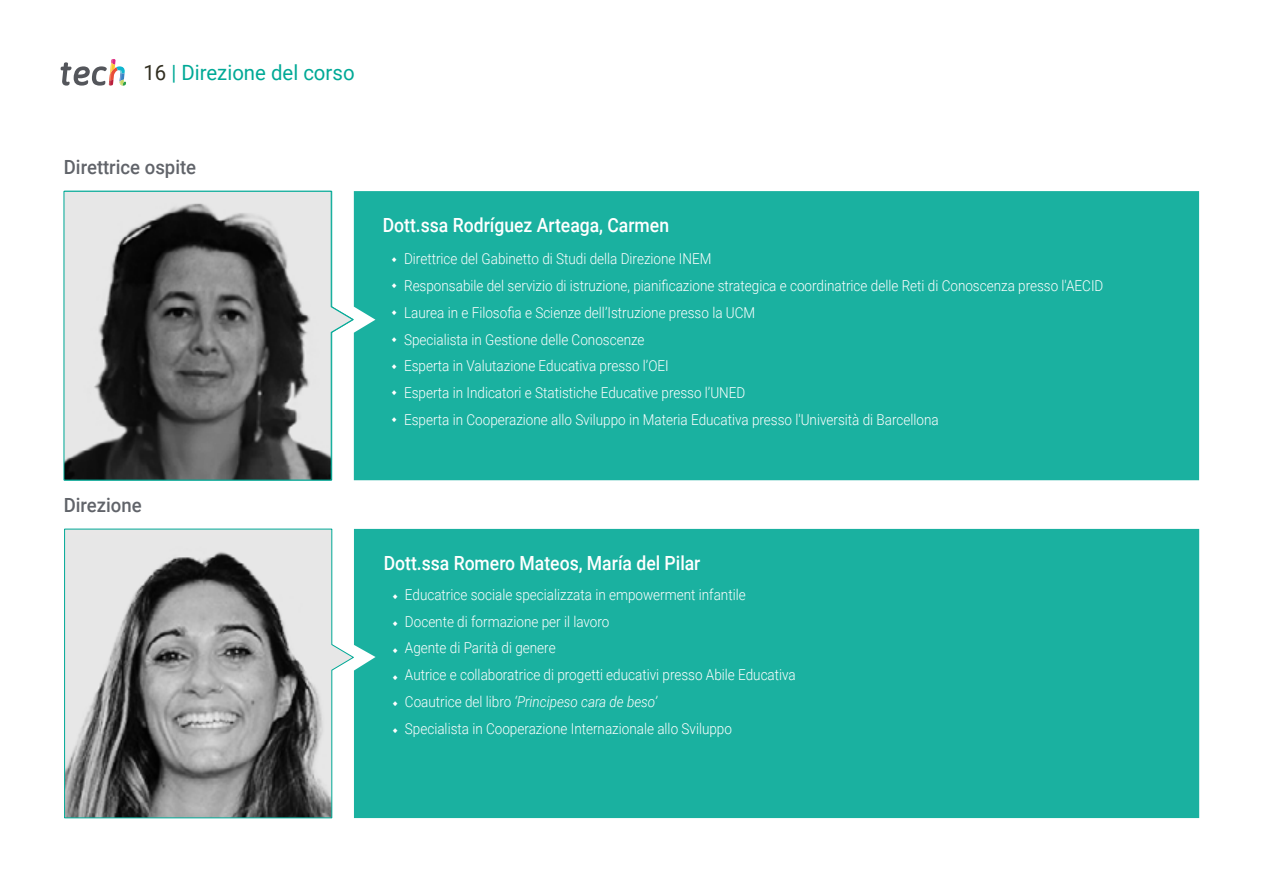
<style>
.page{position:relative;width:1263px;height:893px;background:#fff}
.page>*{position:absolute;margin:0;border:0;box-sizing:border-box;transform-origin:0 0}
.t1{font:21px "Roboto";color:#00a996}
.t2{font:500 19.5px "Roboto";color:#fff;scale:.9 1}
.t3{font:500 19.5px "Roboto";color:#61646a;scale:.95 1}
.t4{font:300 15px/26.7px "Roboto";color:#fff;scale:.9 1}
.s1{color:#312e20}
.s2{font-style:italic}
</style>
<div class="page">
<svg style="left:61px;top:59px;width:65px;height:27px"></svg>
<div style="left:354px;top:191px;width:845px;height:289px;background:#1ab1a0"></div>
<div style="left:354px;top:529px;width:845px;height:289px;background:#1ab1a0"></div>
<svg style="left:64px;top:191px;width:289px;height:289px;background:#838584"></svg>
<svg style="left:64px;top:529px;width:290px;height:289px;background:#999f9e"></svg>
<svg style="left:393px;top:594px;width:4px;height:5px"></svg>
<svg style="left:393px;top:621px;width:4px;height:5px"></svg>
<svg style="left:393px;top:648px;width:4px;height:5px"></svg>
<svg style="left:393px;top:675px;width:4px;height:5px"></svg>
<svg style="left:393px;top:701px;width:4px;height:5px"></svg>
<svg style="left:393px;top:728px;width:4px;height:5px"></svg>
<svg style="left:392px;top:257px;width:5px;height:5px"></svg>
<svg style="left:392px;top:283px;width:5px;height:5px"></svg>
<svg style="left:392px;top:310px;width:5px;height:5px"></svg>
<svg style="left:392px;top:337px;width:5px;height:5px"></svg>
<svg style="left:392px;top:364px;width:5px;height:5px"></svg>
<svg style="left:392px;top:390px;width:5px;height:5px"></svg>
<svg style="left:392px;top:417px;width:5px;height:5px"></svg>
<h1 class="t1" style="left:144px;top:57px;width:213px"><span class="s1">16</span> | Direzione del corso</h1>
<h2 class="t3" style="left:64px;top:153px;width:141px">Direttrice ospite</h2>
<h2 class="t3" style="left:64px;top:491px;width:84px">Direzione</h2>
<h2 class="t2" style="left:383px;top:212px;width:320px">Dott.ssa Rodríguez Arteaga, Carmen</h2>
<p class="t4" style="left:404px;top:245px;width:779px">Direttrice del Gabinetto di Studi della Direzione INEM<br>Responsabile del servizio di istruzione, pianificazione strategica e coordinatrice delle Reti di Conoscenza presso l'AECID Laurea in e Filosofia e Scienze dell’Istruzione presso la UCM<br>Specialista in Gestione delle Conoscenze<br>Esperta in Valutazione Educativa presso l’OEI<br>Esperta in Indicatori e Statistiche Educative presso l’UNED<br>Esperta in Cooperazione allo Sviluppo in Materia Educativa presso l'Università di Barcellona</p>
<h2 class="t2" style="left:384px;top:550px;width:353px">Dott.ssa Romero Mateos, María del Pilar</h2>
<p class="t4" style="left:405px;top:581px;width:436px">Educatrice sociale specializzata in empowerment infantile Docente di formazione per il lavoro<br>Agente di Parità di genere<br>Autrice e collaboratrice di progetti educativi presso Abile Educativa Coautrice del libro <span class="s2">‘Principeso cara de beso’<br></span>Specialista in Cooperazione Internazionale allo Sviluppo</p>
</div>
